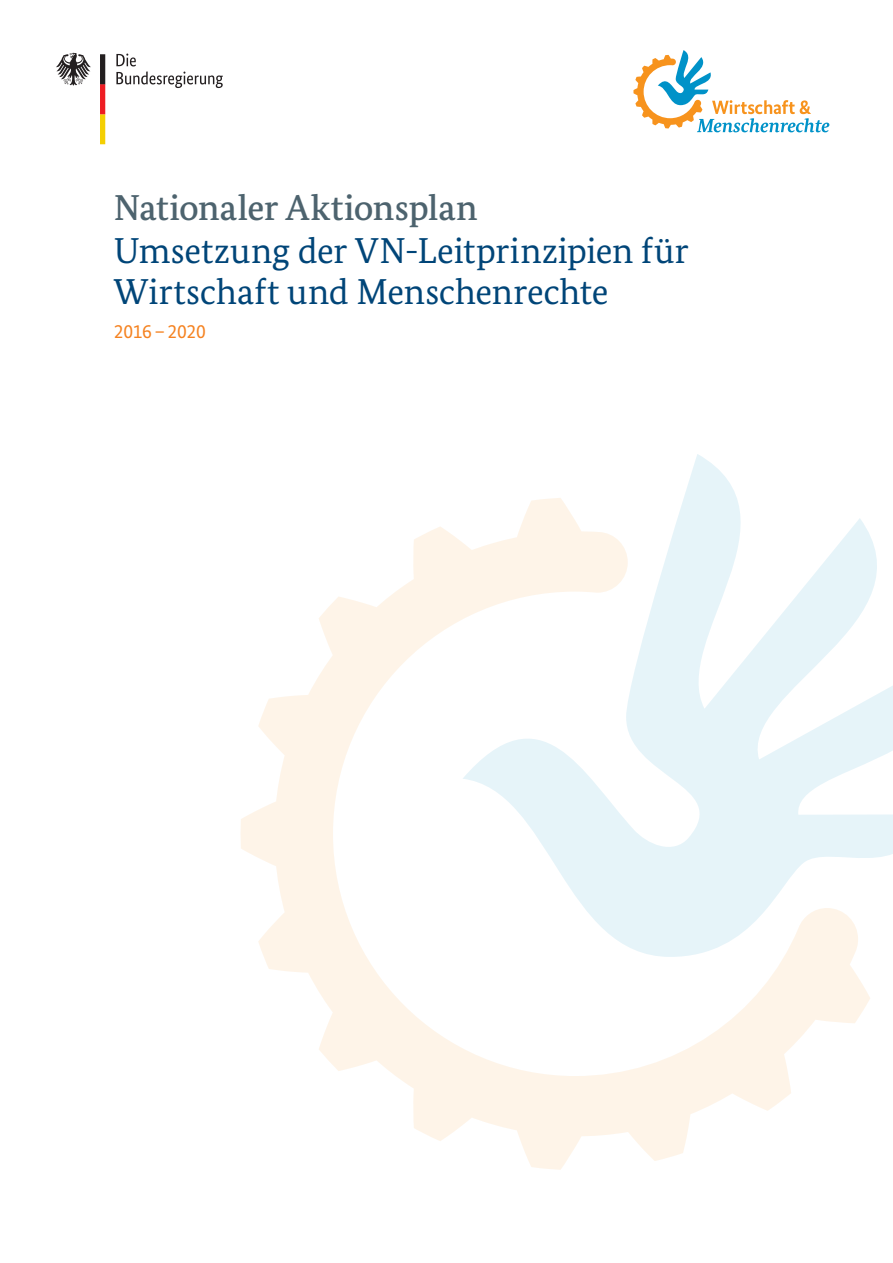
<style>
.page{position:relative;width:893px;height:1263px;background:#fff}
.page>*{position:absolute;margin:0;border:0;box-sizing:border-box;transform-origin:0 0}
.t1{font:36px/41.2px "Bundes Serif";color:#004578}
.t2{font:500 36px "Bundes Serif";letter-spacing:-.005em;color:#4d636e}
.t3{font:19.5px "Bundes Sans";letter-spacing:-.01em;color:#f58220}
</style>
<div class="page">
<svg style="left:116px;top:54px;width:107px;height:34px"></svg>
<svg style="left:56px;top:53px;width:35px;height:33px"></svg>
<svg style="left:100px;top:54px;width:5px;height:90px"></svg>
<svg style="left:633px;top:50px;width:196px;height:82px"></svg>
<svg style="left:684px;top:454px;width:209px;height:404px"></svg>
<svg style="left:240px;top:498px;width:630px;height:672px"></svg>
<svg style="left:820px;top:1076px;width:50px;height:94px"></svg>
<p class="t2" style="left:114px;top:185px;width:365px">Nationaler Aktionsplan</p>
<p class="t1" style="left:114px;top:230px;width:577px">Umsetzung der VN-Leitprinzipien für<br>Wirtschaft und Menschenrechte</p>
<p class="t3" style="left:114px;top:319px;width:94px">2016–2020</p>
</div>
